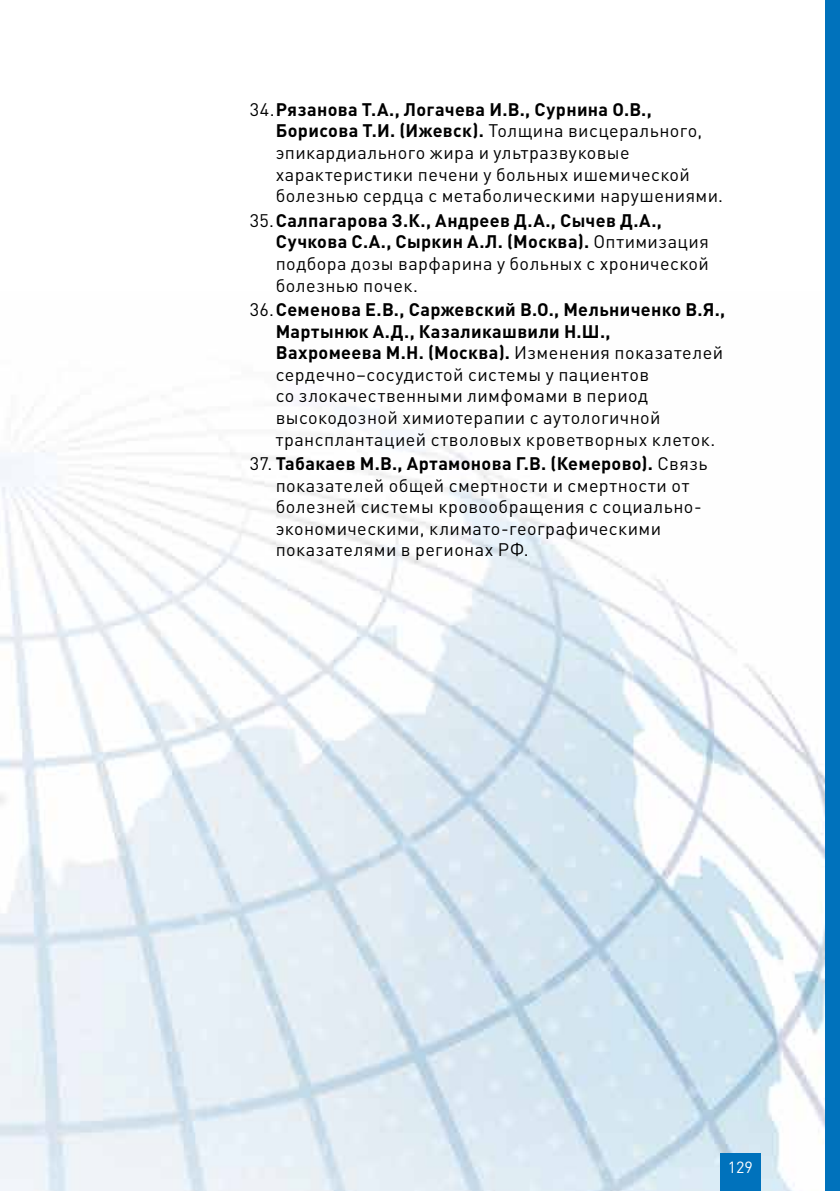
<style>
.page{position:relative;width:840px;height:1191px;background:#fff}
.page>*{position:absolute;margin:0;border:0;box-sizing:border-box;transform-origin:0 0}
.t1{font:18px/21.6px "DIN Pro";letter-spacing:.025em;color:#000}
.t2{font:700 18px/21.6px "DIN Pro";letter-spacing:.02em;color:#000}
.t3{font:16px "DIN Pro";color:#fff}
.s1{font-weight:700}
.s2{font-weight:400}
</style>
<div class="page">
<img style="left:0;top:406px;width:824px;height:785px">
<div style="left:824px;top:0;width:15px;height:1191px;background:#0072bc"></div>
<div style="left:719px;top:1153px;width:41px;height:38px;background:#0072bc"></div>
<p class="t1" style="left:275px;top:98px;width:448px;text-indent:-26px">34.<span class="s1">Рязанова Т.А., Логачева И.В., Сурнина О.В., Борисова Т.И. (Ижевск).</span> Толщина висцерального, эпикардиального жира и ультразвуковые характеристики печени у больных ишемической болезнью сердца с метаболическими нарушениями.</p>
<p class="t2" style="left:275px;top:209px;width:434px;text-indent:-26px"><span class="s2">35.</span>Салпагарова З.К., Андреев Д.А., Сычев Д.А., Сучкова С.А., Сыркин А.Л. (Москва). <span class="s2">Оптимизация подбора дозы варфарина у больных с хронической болезнью почек.</span></p>
<p class="t1" style="left:275px;top:298px;width:451px;text-indent:-26px">36.<span class="s1">Cеменова Е.В., Саржевский В.О., Мельниченко В.Я., Мартынюк А.Д., Казаликашвили Н.Ш.,<br>Вахромеева М.Н. (Москва).</span> Изменения показателей сердечно–сосудистой системы у пациентов<br>со злокачественными лимфомами в период высокодозной химиотерапии с аутологичной трансплантацией стволовых кроветворных клеток.</p>
<p class="t1" style="left:275px;top:452px;width:433px;text-indent:-26px">37. <span class="s1">Табакаев М.В., Артамонова Г.В. (Кемерово).</span> Связь показателей общей смертности и смертности от болезней системы кровообращения с социально&shy;экономическими, климато-географическими показателями в регионах РФ.</p>
<p class="t3" style="left:727px;top:1156px;width:27px">129</p>
</div>
